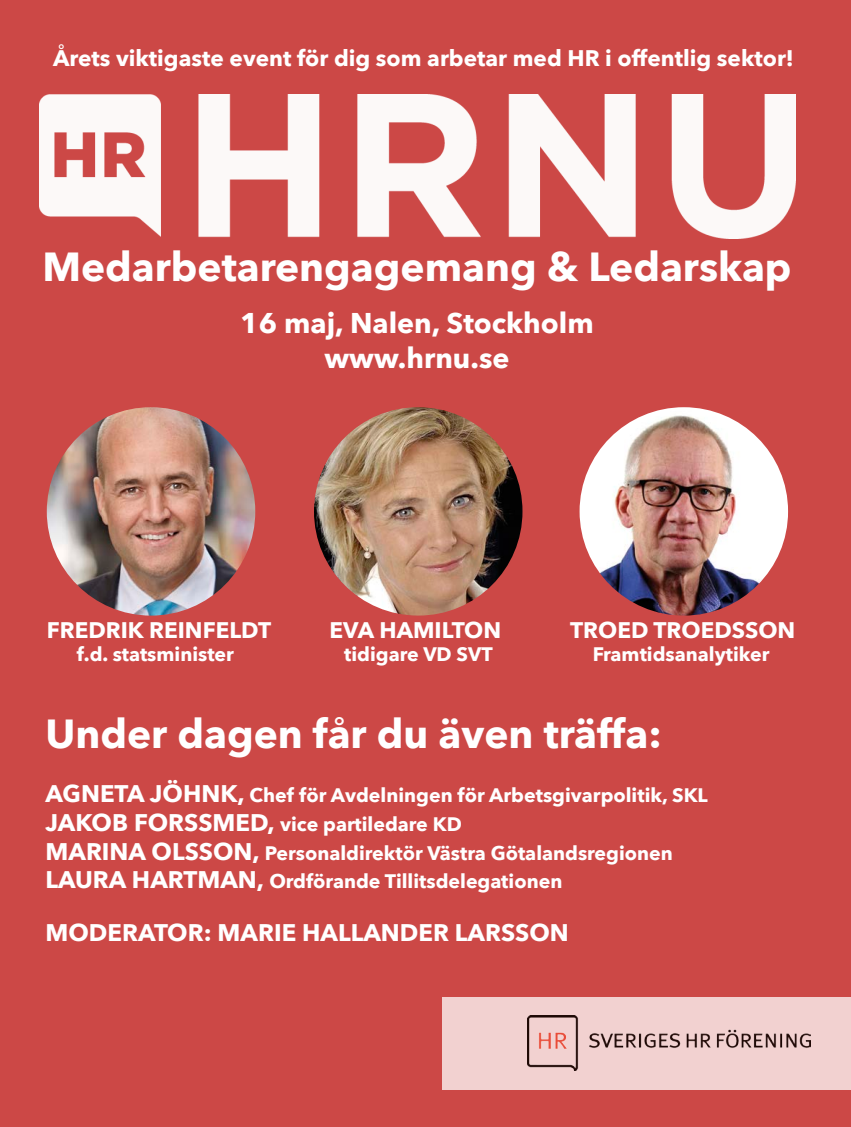
<style>
.page{position:relative;width:851px;height:1127px;background:#fff}
.page>*{position:absolute;margin:0;border:0;box-sizing:border-box;transform-origin:0 0}
.t1{font:700 40.5px "Avenir Next";color:#fff}
.t2{font:700 28.5px/34.2px "Avenir Next";color:#fff;text-align:center}
.t3{font:700 24px "Avenir Next";color:#fff}
.t4{font:700 22.5px "Avenir Next";color:#fff}
.t5{font:700 19.5px/28.8px "Avenir Next";color:#fff}
.s1{font-size:24px}
</style>
<div class="page">
<div style="left:0;top:0;width:850px;height:1127px;background:#cc4846"></div>
<img style="left:39px;top:94px;width:755px;height:145px">
<img style="left:47px;top:407px;width:208px;height:208px;border-radius:104px">
<img style="left:314px;top:407px;width:208px;height:208px;border-radius:104px">
<img style="left:579px;top:407px;width:209px;height:208px;border-radius:104px">
<div style="left:442px;top:997px;width:408px;height:92px;background:#f2d1d0"></div>
<img style="left:527px;top:1015px;width:283px;height:55px">
<p class="t4" style="left:53px;top:39px;width:742px">Årets viktigaste event för dig som arbetar med HR i offentlig sektor!</p>
<h1 class="t1" style="left:42px;top:232px;width:750px">Medarbetarengagemang &amp; Ledarskap</h1>
<h2 class="t2" style="left:240px;top:306px;width:355px">16 maj, Nalen, Stockholm www.hrnu.se</h2>
<p class="t4" style="left:47px;top:611px;width:226px">FREDRIK REINFELDT</p>
<p class="t4" style="left:329px;top:611px;width:173px">EVA HAMILTON</p>
<p class="t4" style="left:570px;top:611px;width:227px">TROED TROEDSSON</p>
<p class="t5" style="left:77px;top:639px;width:159px">f.d. statsminister</p>
<p class="t5" style="left:344px;top:639px;width:150px">tidigare VD SVT</p>
<p class="t5" style="left:592px;top:639px;width:178px">Framtidsanalytiker</p>
<h1 class="t1" style="left:46px;top:699px;width:617px">Under dagen får du även träffa:</h1>
<p class="t5" style="left:46px;top:780px;width:663px"><span class="s1">AGNETA JÖHNK,</span> Chef för Avdelningen för Arbetsgivarpolitik, SKL <span class="s1">JAKOB FORSSMED,</span> vice partiledare KD<br><span class="s1">MARINA OLSSON,</span> Personaldirektör Västra Götalandsregionen <span class="s1">LAURA HARTMAN,</span> Ordförande Tillitsdelegationen</p>
<p class="t3" style="left:46px;top:911px;width:524px">MODERATOR: MARIE HALLANDER LARSSON</p>
</div>
